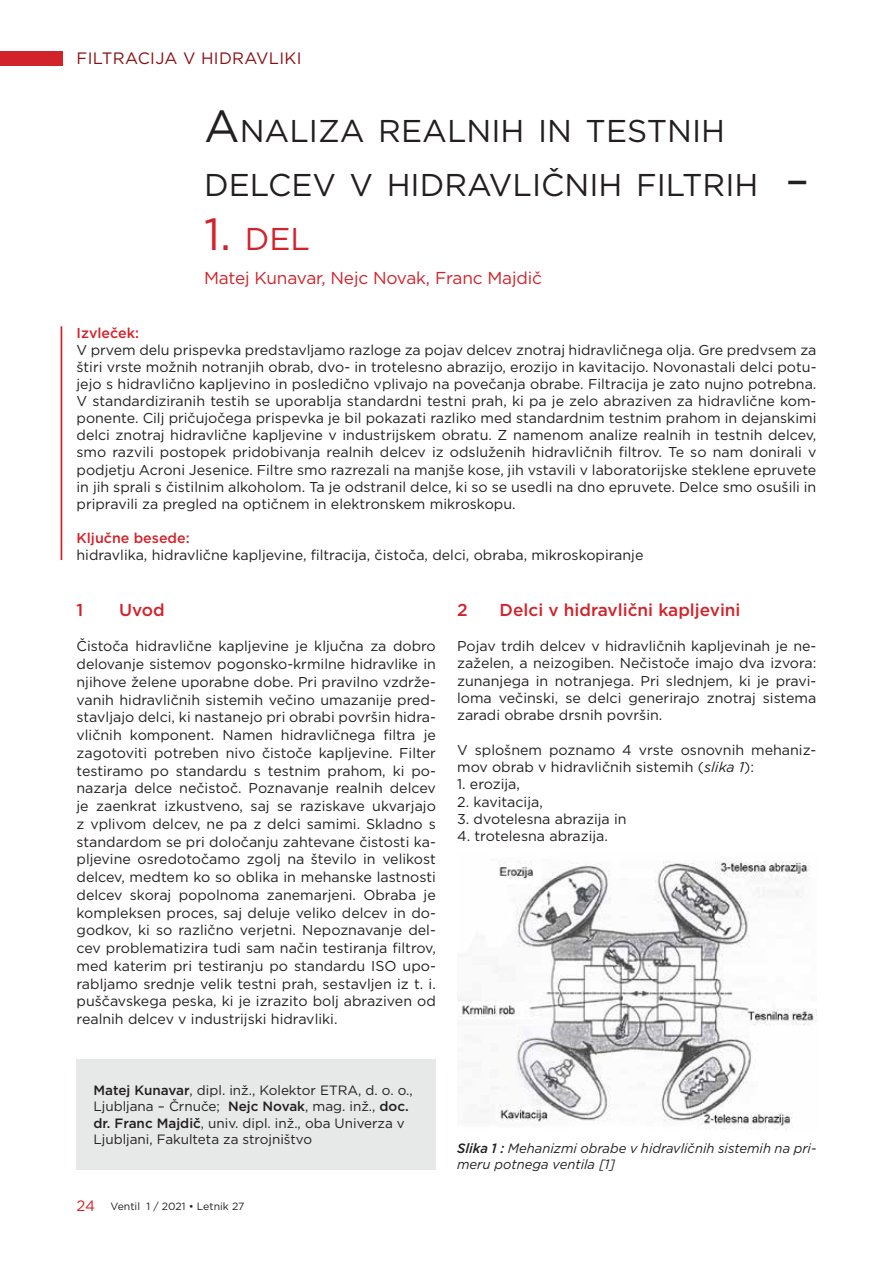
<style>
.page{position:relative;width:893px;height:1263px;background:#fff}
.page>*{position:absolute;margin:0;border:0;box-sizing:border-box;transform-origin:0 0}
.t1{font:45px "Gotham";color:#231f20}
.t2{font:31.5px/54px "Gotham";color:#231f20}
.t3{font:31.5px "Gotham";color:#d2232a}
.t4{font:17.25px "Gotham";letter-spacing:-.01em;color:#d2232a}
.t5{font:500 17.25px "Gotham";color:#d2232a}
.t6{font:16.5px "Gotham";letter-spacing:.02em;color:#8b0e11}
.t7{font:14.25px/17.7px "Gotham";color:#231f20;text-align:justify}
.t8{font:500 14.25px "Gotham";color:#d2232a}
.t9{font:13.5px/16.2px "Gotham";color:#231f20}
.t10{font:italic 13.5px/16.2px "Gotham";color:#231f20}
.t11{font:10.5px "Gotham";color:#231f20}
.s1{font-size:45px}
.s2{font-style:italic}
.s3{font-weight:500}
.s4{font-size:15px;color:#d2232a}
</style>
<div class="page">
<div style="left:0;top:51px;width:62px;height:14px;background:#d2232a"></div>
<div style="left:77px;top:1059px;width:359px;height:110px;background:#e7e8e8"></div>
<img style="left:458px;top:861px;width:358px;height:268px">
<hr style="left:61px;top:326px;width:1px;height:234px;background:#d2232a">
<p class="t6" style="left:77px;top:48px;width:227px">FILTRACIJA V HIDRAVLIKI</p>
<h1 class="t1" style="left:128px;top:98px;width:57px">A</h1>
<h2 class="t2" style="left:204px;top:103px;width:607px;text-indent:36px">NALIZA REALNIH IN TESTNIH<br>DELCEV V HIDRAVLIČNIH FILTRIH <span class="s1">–</span></h2>
<h2 class="t3" style="left:204px;top:219px;width:107px"><span class="s1">1.</span> DEL</h2>
<p class="t4" style="left:204px;top:267px;width:339px">Matej Kunavar, Nejc Novak, Franc Majdič</p>
<p class="t8" style="left:77px;top:323px;width:64px">Izvleček:</p>
<p class="t7" style="left:77px;top:341px;width:741px;line-height:17.1px">V prvem delu prispevka predstavljamo razloge za pojav delcev znotraj hidravličnega olja. Gre predvsem za štiri vrste možnih notranjih obrab, dvo- in trotelesno abrazijo, erozijo in kavitacijo. Novonastali delci potu&shy;jejo s hidravlično kapljevino in posledično vplivajo na povečanja obrabe. Filtracija je zato nujno potrebna.<br>V standardiziranih testih se uporablja standardni testni prah, ki pa je zelo abraziven za hidravlične kom&shy;ponente. Cilj pričujočega prispevka je bil pokazati razliko med standardnim testnim prahom in dejanskimi delci znotraj hidravlične kapljevine v industrijskem obratu. Z namenom analize realnih in testnih delcev, smo razvili postopek pridobivanja realnih delcev iz odsluženih hidravličnih filtrov. Te so nam donirali v podjetju Acroni Jesenice. Filtre smo razrezali na manjše kose, jih vstavili v laboratorijske steklene epruvete in jih sprali s čistilnim alkoholom. Ta je odstranil delce, ki so se usedli na dno epruvete. Delce smo osušili in pripravili za pregled na optičnem in elektronskem mikroskopu.</p>
<p class="t8" style="left:77px;top:529px;width:115px">Ključne besede:</p>
<p class="t7" style="left:77px;top:546px;width:568px">hidravlika, hidravlične kapljevine, filtracija, čistoča, delci, obraba, mikroskopiranje</p>
<p class="t5" style="left:77px;top:599px;width:8px">1</p>
<p class="t5" style="left:119px;top:599px;width:47px">Uvod</p>
<p class="t7" style="left:77px;top:637px;width:361px">Čistoča hidravlične kapljevine je ključna za dobro delovanje sistemov pogonsko-krmilne hidravlike in njihove želene uporabne dobe. Pri pravilno vzdrže&shy;vanih hidravličnih sistemih večino umazanije pred&shy;stavljajo delci, ki nastanejo pri obrabi površin hidra&shy;vličnih komponent. Namen hidravličnega filtra je zagotoviti potreben nivo čistoče kapljevine. Filter testiramo po standardu s testnim prahom, ki po&shy;nazarja delce nečistoč. Poznavanje realnih delcev je zaenkrat izkustveno, saj se raziskave ukvarjajo z vplivom delcev, ne pa z delci samimi. Skladno s standardom se pri določanju zahtevane čistosti ka&shy;pljevine osredotočamo zgolj na število in velikost delcev, medtem ko so oblika in mehanske lastnosti delcev skoraj popolnoma zanemarjeni. Obraba je kompleksen proces, saj deluje veliko delcev in do&shy;godkov, ki so različno verjetni. Nepoznavanje del&shy;cev problematizira tudi sam način testiranja filtrov, med katerim pri testiranju po standardu ISO upo&shy;rabljamo srednje velik testni prah, sestavljen iz t. i. puščavskega peska, ki je izrazito bolj abraziven od realnih delcev v industrijski hidravliki.</p>
<p class="t5" style="left:457px;top:599px;width:12px">2</p>
<p class="t5" style="left:500px;top:599px;width:242px">Delci v hidravlični kapljevini</p>
<p class="t7" style="left:457px;top:637px;width:361px;line-height:17.2px">Pojav trdih delcev v hidravličnih kapljevinah je ne&shy;zaželen, a neizogiben. Nečistoče imajo dva izvora: zunanjega in notranjega. Pri slednjem, ki je pravi&shy;loma večinski, se delci generirajo znotraj sistema zaradi obrabe drsnih površin.</p>
<p class="t7" style="left:457px;top:741px;width:361px;line-height:17.2px">V splošnem poznamo 4 vrste osnovnih mehaniz&shy;mov obrab v hidravličnih sistemih (<span class="s2">slika 1</span>):</p>
<p class="t7" style="left:457px;top:775px;width:64px">1. erozija,</p>
<p class="t7" style="left:457px;top:792px;width:87px">2. kavitacija,</p>
<p class="t7" style="left:457px;top:810px;width:171px">3. dvotelesna abrazija in</p>
<p class="t7" style="left:457px;top:827px;width:152px">4. trotelesna abrazija.</p>
<p class="t9" style="left:94px;top:1082px;width:321px"><span class="s3">Matej Kunavar</span>, dipl. inž., Kolektor ETRA, d. o. o., Ljubljana – Črnuče; <span class="s3">Nejc Novak</span>, mag. inž., <span class="s3">doc. dr. Franc Majdič</span>, univ. dipl. inž., oba Univerza v Ljubljani, Fakulteta za strojništvo</p>
<p class="t11" style="left:77px;top:1199px;width:169px"><span class="s4">24</span> Ventil 1 / 2021 • Letnik 27</p>
<p class="t10" style="left:457px;top:1140px;width:361px"><span class="s3">Slika 1 :</span> Mehanizmi obrabe v hidravličnih sistemih na pri&shy;meru potnega ventila [1]</p>
</div>
